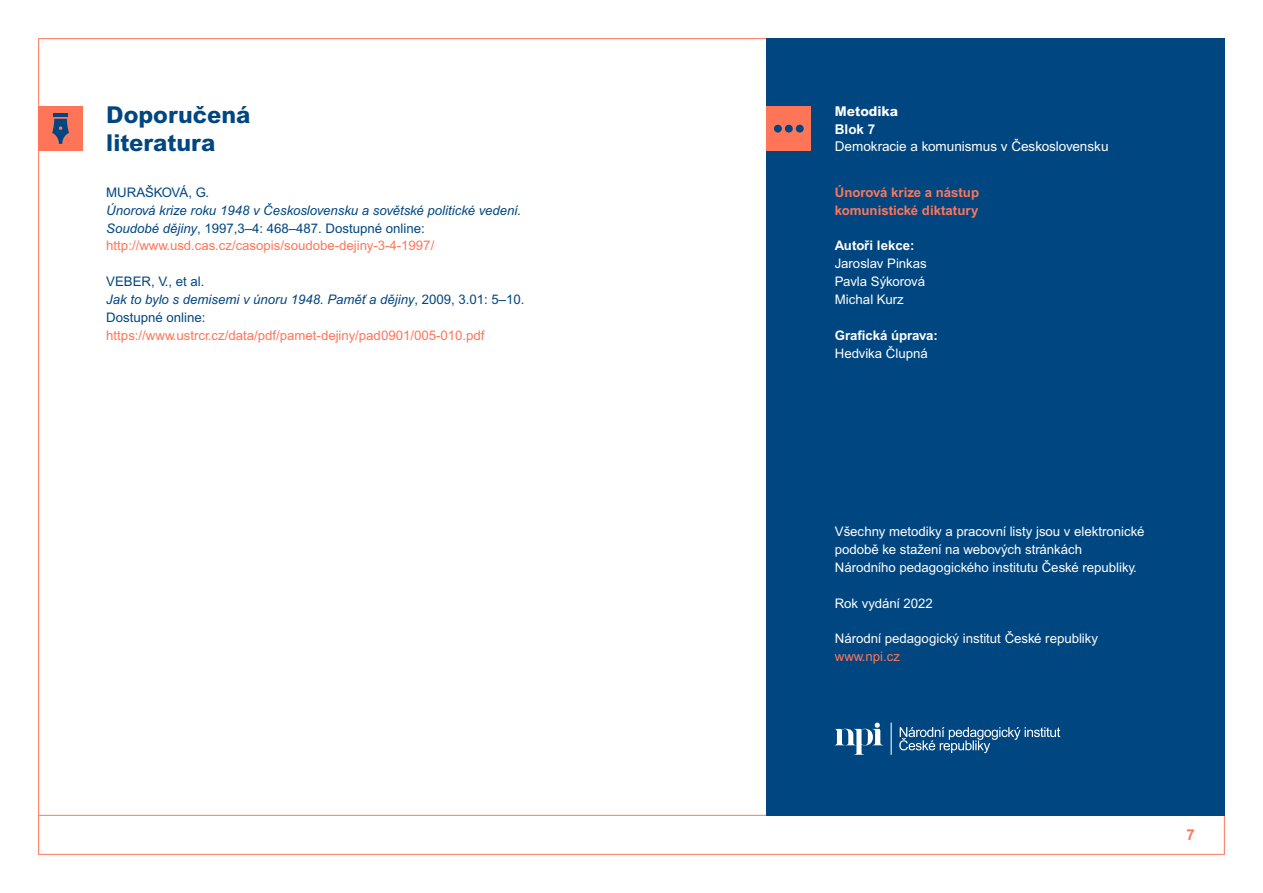
<style>
.page{position:relative;width:1263px;height:893px;background:#fff}
.page>*{position:absolute;margin:0;border:0;box-sizing:border-box;transform-origin:0 0}
.t1{font:800 23.25px/27.9px "Arial MT Pro";color:#004680}
.t2{font:700 15px "Arial MT Pro";color:#ff7558}
.t3{font:13.5px "Arial MT Pro";color:#fff}
.t4{font:800 13.5px "Arial MT Pro";color:#fff}
.t5{font:700 13.5px "Arial MT Pro";color:#fff}
.t6{font:13.2px/17.9px "Arial MT Pro";color:#fff}
.t7{font:italic 13.2px/17.9px "Arial MT Pro";color:#004680}
.t8{font:13.2px/17.9px "Arial MT Pro";color:#004680}
.t9{font:13.2px "Arial MT Pro";color:#ff7558}
.t10{font:700 13.2px/17.9px "Arial MT Pro";color:#ff7558}
.t11{font:700 13.2px "Arial MT Pro";color:#fff}
.s1{font-style:normal}
.s2{font-style:normal;color:#ff7558}
.s3{font-style:italic}
</style>
<div class="page">
<hr style="left:39px;top:815px;width:1186px;height:1px;background:#ff7558">
<div style="left:766px;top:38px;width:459px;height:778px;background:#004680"></div>
<div style="left:38px;top:106px;width:45px;height:45px;background:#ff7558"></div>
<svg style="left:52px;top:119px;width:17px;height:25px"></svg>
<hr style="left:53px;top:113px;width:15px;height:4px;background:#004680">
<div style="left:766px;top:106px;width:45px;height:45px;background:#ff7558"></div>
<svg style="left:835px;top:723px;width:225px;height:32px"></svg>
<div style="left:774px;top:125px;width:8px;height:8px;background:#004680;border-radius:50%"></div>
<div style="left:785px;top:125px;width:8px;height:8px;background:#004680;border-radius:50%"></div>
<div style="left:796px;top:125px;width:8px;height:8px;background:#004680;border-radius:50%"></div>
<h1 class="t1" style="left:106px;top:101px;width:146px">Doporučená literatura</h1>
<p class="t8" style="left:106px;top:184px;width:58px">MU RAŠKOVÁ</p>
<p class="t8" style="left:188px;top:184px;width:22px">, G.</p>
<p class="t7" style="left:106px;top:202px;width:416px">Únorová krize roku 1948 v Československu a sovětské politické vedení.<br>Soudobé dějiny<span class="s1">, 1997,3–4: 468–487. Dostupné online: </span><span class="s2">http://www.usd.cas.cz/casopis/soudobe-dejiny-3-4-1997/</span></p>
<p class="t8" style="left:106px;top:273px;width:420px">VEBER, V., et al.<br><span class="s3">Jak to bylo s demisemi v únoru 1948. Paměť a dějiny</span>, 2009, 3.01: 5–10.<br>Dostupné online:</p>
<p class="t9" style="left:106px;top:328px;width:380px">https://www.ustrcr.cz/data/pdf/pamet-dejiny/pad0901/005-010.pdf</p>
<p class="t4" style="left:835px;top:103px;width:65px">Metodika</p>
<p class="t5" style="left:835px;top:121px;width:42px">Blok 7</p>
<p class="t3" style="left:835px;top:138px;width:275px">Demokracie a komunismus v Československu</p>
<p class="t10" style="left:835px;top:184px;width:146px">Únorová krize a nástup komunistické diktatury</p>
<p class="t11" style="left:835px;top:238px;width:81px">Autoři lekce:</p>
<p class="t6" style="left:835px;top:255px;width:93px">Jaroslav Pinkas<br>Pavla Sýkorová<br>Michal Kurz</p>
<p class="t11" style="left:835px;top:327px;width:104px">Grafická úprava:</p>
<p class="t6" style="left:835px;top:345px;width:94px">Hedvika Člupná</p>
<p class="t6" style="left:835px;top:523px;width:311px">Všechny metodiky a pracovní listy jsou v elektronické podobě ke stažení na webových stránkách<br>N árodního pedagogického institutu České republiky.</p>
<p class="t6" style="left:835px;top:595px;width:99px">Rok vydání 2022</p>
<p class="t6" style="left:835px;top:630px;width:265px">N árodní pedagogický institut České republiky</p>
<p class="t9" style="left:835px;top:649px;width:67px">www.npi.cz</p>
<p class="t2" style="left:1186px;top:826px;width:10px">7</p>
</div>
